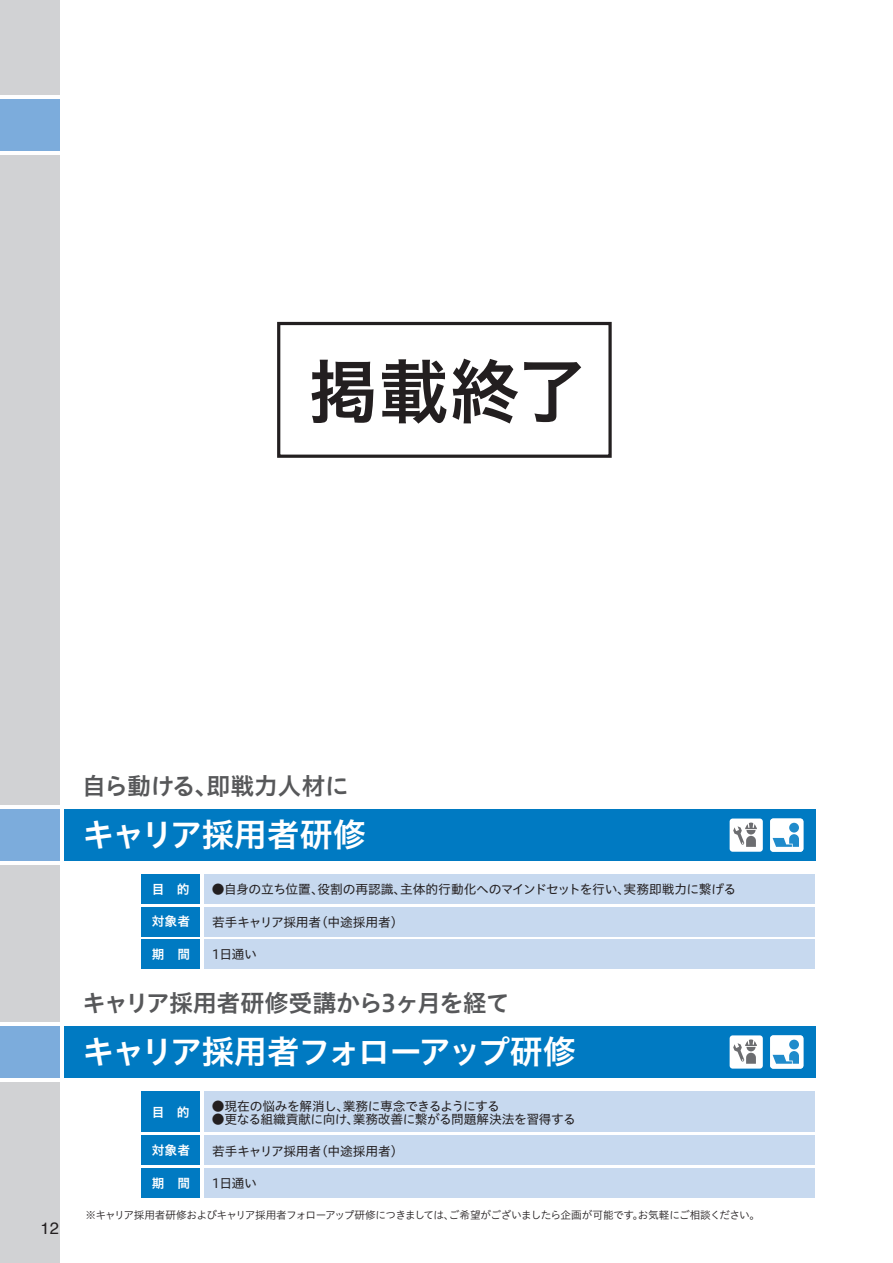
<style>
.page{position:relative;width:893px;height:1263px;background:#fff}
.page>*{position:absolute;margin:0;border:0;box-sizing:border-box;transform-origin:0 0}
.t1{font:70.8px "Hiragino UD Sans Std W6";color:#231f20}
.t2{font:33px "Hiragino UD Sans Std W6";letter-spacing:-.08em;color:#fff}
.t3{font:33px "Hiragino UD Sans Std W6";letter-spacing:-.025em;color:#fff}
.t4{font:24px "Hiragino UD Sans Std W6";letter-spacing:-.03em;color:#57585a}
.t5{font:16.5px "Helvetica";color:#231f20}
.t6{font:12.75px "Hiragino UD Sans Std W4";letter-spacing:-.03em;color:#231f20}
.t7{font:12.75px "Hiragino UD Sans Std W6";color:#fff}
.t8{font:10.65px "Hiragino UD Sans Std W3";letter-spacing:-.05em;color:#231f20}
</style>
<div class="page">
<hr style="left:892px;top:0;width:1px;height:95px;background:#d1d2d4">
<hr style="left:892px;top:164px;width:1px;height:1099px;background:#d1d2d4">
<div style="left:0;top:0;width:60px;height:95px;background:#d1d2d4"></div>
<div style="left:0;top:155px;width:60px;height:650px;background:#d1d2d4"></div>
<div style="left:0;top:865px;width:60px;height:156px;background:#d1d2d4"></div>
<div style="left:0;top:99px;width:60px;height:52px;background:#7cacdc"></div>
<div style="left:64px;top:809px;width:752px;height:52px;background:#007ac2"></div>
<div style="left:0;top:809px;width:60px;height:52px;background:#7cacdc"></div>
<div style="left:204px;top:874px;width:611px;height:29px;background:#c7d9ef"></div>
<div style="left:141px;top:874px;width:59px;height:29px;background:#007ac2"></div>
<div style="left:204px;top:907px;width:611px;height:29px;background:#c7d9ef"></div>
<div style="left:141px;top:907px;width:59px;height:29px;background:#007ac2"></div>
<div style="left:204px;top:940px;width:611px;height:29px;background:#c7d9ef"></div>
<div style="left:141px;top:940px;width:59px;height:29px;background:#007ac2"></div>
<svg style="left:730px;top:818px;width:33px;height:34px"></svg>
<div style="left:730px;top:819px;width:32px;height:32px;background:#fff;border-radius:2px"></div>
<svg style="left:733px;top:822px;width:24px;height:25px"></svg>
<div style="left:770px;top:818px;width:33px;height:34px;background:#fff;border-radius:3px"></div>
<div style="left:789px;top:823px;width:10px;height:9px;background:#208bcb;border-radius:50%"></div>
<svg style="left:773px;top:834px;width:26px;height:13px"></svg>
<div style="left:64px;top:1026px;width:752px;height:51px;background:#007ac2"></div>
<div style="left:0;top:1026px;width:60px;height:51px;background:#7cacdc"></div>
<div style="left:204px;top:1091px;width:611px;height:41px;background:#c7d9ef"></div>
<div style="left:141px;top:1091px;width:59px;height:41px;background:#007ac2"></div>
<div style="left:204px;top:1136px;width:611px;height:29px;background:#c7d9ef"></div>
<div style="left:141px;top:1136px;width:59px;height:29px;background:#007ac2"></div>
<div style="left:204px;top:1168px;width:611px;height:29px;background:#c7d9ef"></div>
<div style="left:141px;top:1168px;width:59px;height:29px;background:#007ac2"></div>
<div style="left:730px;top:1035px;width:33px;height:33px;background:#e8f3f9;border-radius:3px"></div>
<div style="left:730px;top:1036px;width:32px;height:32px;background:#fff;border-radius:2px"></div>
<svg style="left:733px;top:1039px;width:24px;height:25px"></svg>
<div style="left:770px;top:1035px;width:33px;height:33px;background:#fff;border-radius:3px"></div>
<div style="left:789px;top:1040px;width:10px;height:9px;background:#208bcb;border-radius:50%"></div>
<svg style="left:773px;top:1051px;width:26px;height:13px"></svg>
<div style="left:0;top:1082px;width:60px;height:181px;background:#d1d2d4"></div>
<div style="left:277px;top:322px;width:335px;height:136px;border:3px solid #231f20"></div>
<h1 class="t1" style="left:307px;top:337px;width:282px">掲載終了</h1>
<p class="t5" style="left:41px;top:1215px;width:20px">12</p>
<h3 class="t4" style="left:82px;top:768px;width:269px">自ら動ける、即戦力人材に</h3>
<h2 class="t3" style="left:82px;top:809px;width:286px">キャリア採用者研修</h2>
<p class="t6" style="left:212px;top:880px;width:526px">●自身の立ち位置、役割の再認識、主体的行動化へのマインドセットを行い、実務即戦力に繋げる</p>
<p class="t7" style="left:152px;top:879px;width:39px">目　的</p>
<p class="t7" style="left:152px;top:911px;width:40px">対象者</p>
<p class="t6" style="left:212px;top:913px;width:193px">若手キャリア採用者（中途採用者）</p>
<p class="t7" style="left:152px;top:944px;width:40px">期　間</p>
<p class="t6" style="left:212px;top:944px;width:46px">1日通い</p>
<h3 class="t4" style="left:82px;top:984px;width:429px">キャリア採用者研修受講から3ヶ月を経て</h3>
<h2 class="t2" style="left:82px;top:1026px;width:496px">キャリア採用者フォローアップ研修</h2>
<p class="t6" style="left:212px;top:1096px;width:289px">●現在の悩みを解消し、業務に専念できるようにする</p>
<p class="t6" style="left:212px;top:1110px;width:365px">●更なる組織貢献に向け、業務改善に繋がる問題解決法を習得する</p>
<p class="t7" style="left:152px;top:1102px;width:39px">目　的</p>
<p class="t7" style="left:152px;top:1140px;width:40px">対象者</p>
<p class="t6" style="left:212px;top:1141px;width:193px">若手キャリア採用者（中途採用者）</p>
<p class="t7" style="left:152px;top:1173px;width:40px">期　間</p>
<p class="t6" style="left:212px;top:1173px;width:46px">1日通い</p>
<p class="t8" style="left:85px;top:1206px;width:676px">※キャリア採用者研修およびキャリア採用者フォローアップ研修につきましては、ご希望がございましたら企画が可能です。お気軽にご相談ください。</p>
</div>
